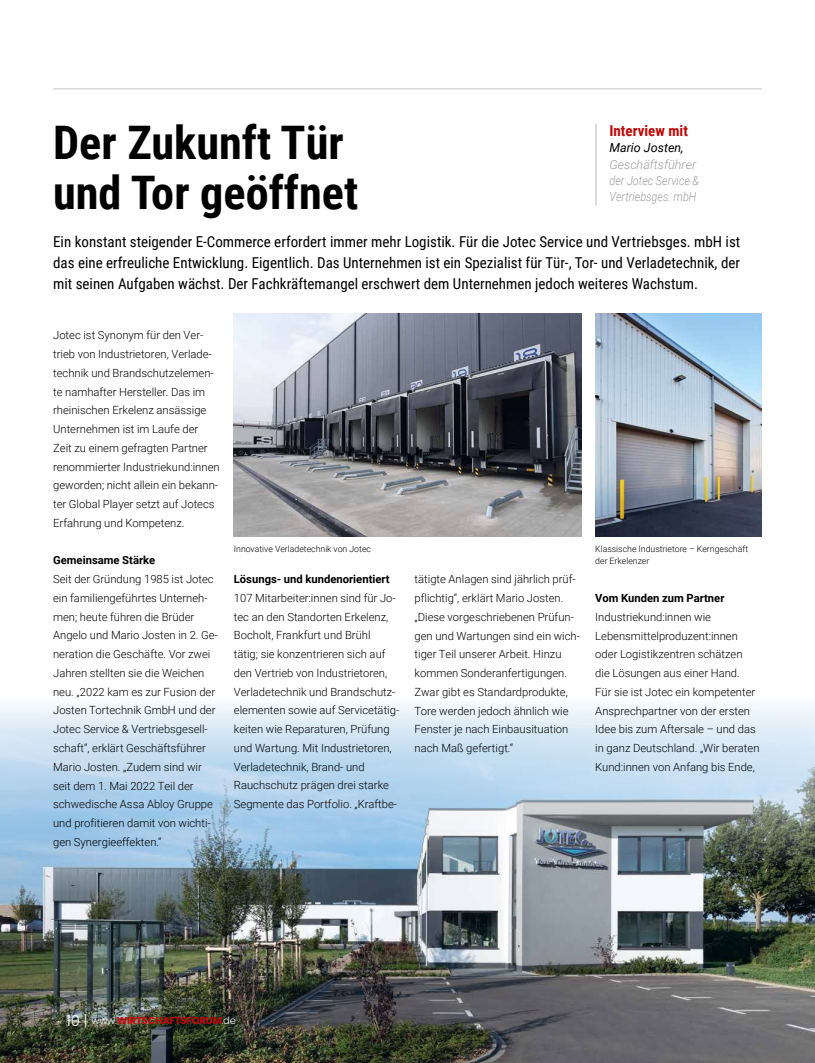
<style>
.page{position:relative;width:815px;height:1063px;background:#fff}
.page>*{position:absolute;margin:0;border:0;box-sizing:border-box;transform-origin:0 0}
.t1{font:700 46.25px/50px "Roboto Condensed";color:#000}
.t2{font:15px/21.2px "Roboto Condensed";color:#000;text-align:justify}
.t3{font:700 15px "Roboto Condensed";color:#c00808}
.t4{font:italic 300 12.5px/16.2px "Roboto";color:#9c9d9d}
.t5{font:italic 12.5px "Roboto";color:#000}
.t6{font:300 11.25px/18.8px "Roboto";color:#000}
.t7{font:700 11.25px "Roboto";color:#000}
.t8{font:700 10px "Poppins";letter-spacing:-.02em;color:#c00808}
.t9{font:300 8.75px/11.2px "Roboto";color:#000}
.s1{font-weight:300;font-size:15px;color:#fff}
.s2{font-weight:300;color:#fff}
</style>
<div class="page">
<img style="left:0;top:704px;width:815px;height:359px">
<hr style="left:53px;top:89px;width:709px;height:1px;background:#c5c6c6">
<img style="left:234px;top:313px;width:347px;height:223px">
<hr style="left:595px;top:124px;width:2px;height:82px;background:#c5c6c6">
<img style="left:595px;top:313px;width:167px;height:223px">
<h1 class="t1" style="left:53px;top:116px;width:307px">Der Zukunft Tür und Tor geöffnet</h1>
<p class="t2" style="left:53px;top:230px;width:689px">Ein konstant steigender E-Commerce erfordert immer mehr Logistik. Für die Jotec Service und Vertriebsges. mbH ist das eine erfreuliche Entwicklung. Eigentlich. Das Unternehmen ist ein Spezialist für Tür-, Tor- und Verladetechnik, der mit seinen Aufgaben wächst. Der Fachkräftemangel erschwert dem Unternehmen jedoch weiteres Wachstum.</p>
<p class="t6" style="left:53px;top:326px;width:168px">Jotec ist Synonym für den Ver&shy;trieb von Industrietoren, Verlade&shy;technik und Brandschutzelemen&shy;te namhafter Hersteller. Das im rheinischen Erkelenz ansässige<br>Unternehmen ist im Laufe der<br>Zeit zu einem gefragten Partner renommierter Industriekund:innen geworden; nicht allein ein bekann&shy;ter Global Player setzt auf Jotecs<br>Erfahrung und Kompetenz.</p>
<p class="t7" style="left:53px;top:553px;width:104px">Gemeinsame Stärke</p>
<p class="t6" style="left:53px;top:569px;width:166px">Seit der Gründung 1985 ist Jotec ein familiengeführtes Unterneh&shy;men; heute führen die Brüder<br>Angelo und Mario Josten in 2. Ge&shy;neration die Geschäfte. Vor zwei<br>Jahren stellten sie die Weichen neu. „2022 kam es zur Fusion der<br>Josten Tortechnik GmbH und der<br>Jotec Service &amp; Vertriebsgesell&shy;schaft“, erklärt Geschäftsführer<br>Mario Josten. „Zudem sind wir seit dem 1. Mai 2022 Teil der schwedische Assa Abloy Gruppe und profitieren damit von wichti&shy;gen Synergieeffekten.“</p>
<p class="t6" style="left:415px;top:569px;width:167px">tätigte Anlagen sind jährlich prüf&shy;pflichtig“, erklärt Mario Josten. „Diese vorgeschriebenen Prüfun&shy;gen und Wartungen sind ein wich&shy;tiger Teil unserer Arbeit. Hinzu kommen Sonderanfertigungen.<br>Zwar gibt es Standardprodukte,<br>Tore werden jedoch ähnlich wie<br>Fenster je nach Einbausituation nach Maß gefertigt.“</p>
<h2 class="t3" style="left:609px;top:120px;width:80px">Interview mit</h2>
<p class="t5" style="left:609px;top:139px;width:76px">Mario Josten,</p>
<p class="t4" style="left:609px;top:156px;width:91px">Geschäftsführer der Jotec Service &amp;<br>Vertriebsges. mbH</p>
<p class="t9" style="left:234px;top:543px;width:139px">Innovative Verladetechnik von Jotec</p>
<p class="t9" style="left:595px;top:543px;width:154px">Klassische Industrietore – Kerngeschäft der Erkelenzer</p>
<p class="t7" style="left:234px;top:571px;width:157px">Lösungs- und kundenorientiert</p>
<p class="t6" style="left:234px;top:588px;width:167px">107 Mitarbeiter:innen sind für Jo&shy;tec an den Standorten Erkelenz, Bocholt, Frankfurt und Brühl<br>tätig; sie konzentrieren sich auf den Vertrieb von Industrietoren, Verladetechnik und Brandschutz&shy;elementen sowie auf Servicetätig&shy;keiten wie Reparaturen, Prüfung und Wartung. Mit Industrietoren, Verladetechnik, Brand- und Rauchschutz prägen drei starke Segmente das Portfolio. „Kraftbe-</p>
<p class="t7" style="left:595px;top:590px;width:131px">Vom Kunden zum Partner</p>
<p class="t6" style="left:595px;top:607px;width:166px">Industriekund:innen wie<br>Lebensmittelproduzent:innen oder Logistikzentren schätzen die Lösungen aus einer Hand.<br>Für sie ist Jotec ein kompetenter<br>Ansprechpartner von der ersten<br>Idee bis zum Aftersale – und das in ganz Deutschland. „Wir beraten<br>Kund:innen von Anfang bis Ende,</p>
<p class="t8" style="left:67px;top:1015px;width:171px"><span class="s1">10 |</span> <span class="s2">www.</span>WIRTSCHAFTSFORUM<span class="s2">.de</span></p>
</div>
